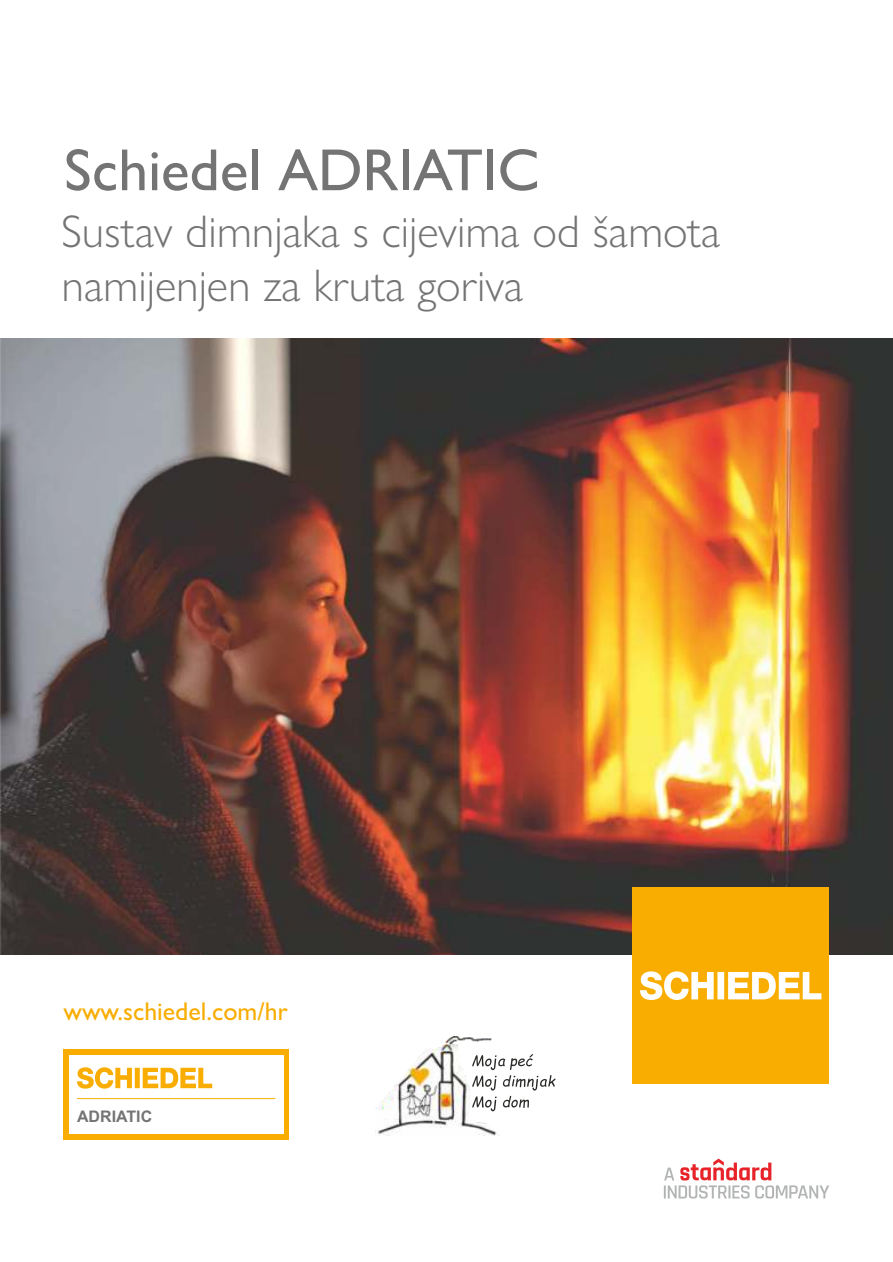
<style>
.page{position:relative;width:893px;height:1262px;background:#fff}
.page>*{position:absolute;margin:0;border:0;box-sizing:border-box;transform-origin:0 0}
.t1{font:59.55px "Gill Sans Nova";color:#737473}
.t2{font:300 45.9px/53.8px "Gill Sans Nova";color:#737473}
.t3{font:500 25.8px "Gill Sans MT Pro";color:#f9ad00}
.t4{font:700 15.9px "Arial";color:#737473}
</style>
<div class="page">
<div style="left:63px;top:1049px;width:226px;height:90px;background:#f9ad00"></div>
<div style="left:69px;top:1055px;width:214px;height:79px;background:#fff"></div>
<svg style="left:77px;top:1067px;width:135px;height:21px"></svg>
<hr style="left:77px;top:1098px;width:198px;height:1px;background:#f9ad00">
<img style="left:0;top:338px;width:893px;height:616px">
<svg style="left:632px;top:887px;width:197px;height:197px;background:#f9b313"></svg>
<svg style="left:501px;top:1054px;width:54px;height:54px"></svg>
<img style="left:376px;top:1037px;width:125px;height:98px">
<svg style="left:663px;top:1158px;width:166px;height:40px"></svg>
<p class="t1" style="left:64px;top:150px;width:477px">Schiedel ADRIATIC</p>
<p class="t2" style="left:62px;top:210px;width:660px">Sustav dimnjaka s cijevima od šamota namijenjen za kruta goriva</p>
<p class="t3" style="left:63px;top:1002px;width:225px">www.schiedel.com/hr</p>
<p class="t4" style="left:77px;top:1110px;width:77px">ADRIATIC</p>
</div>
